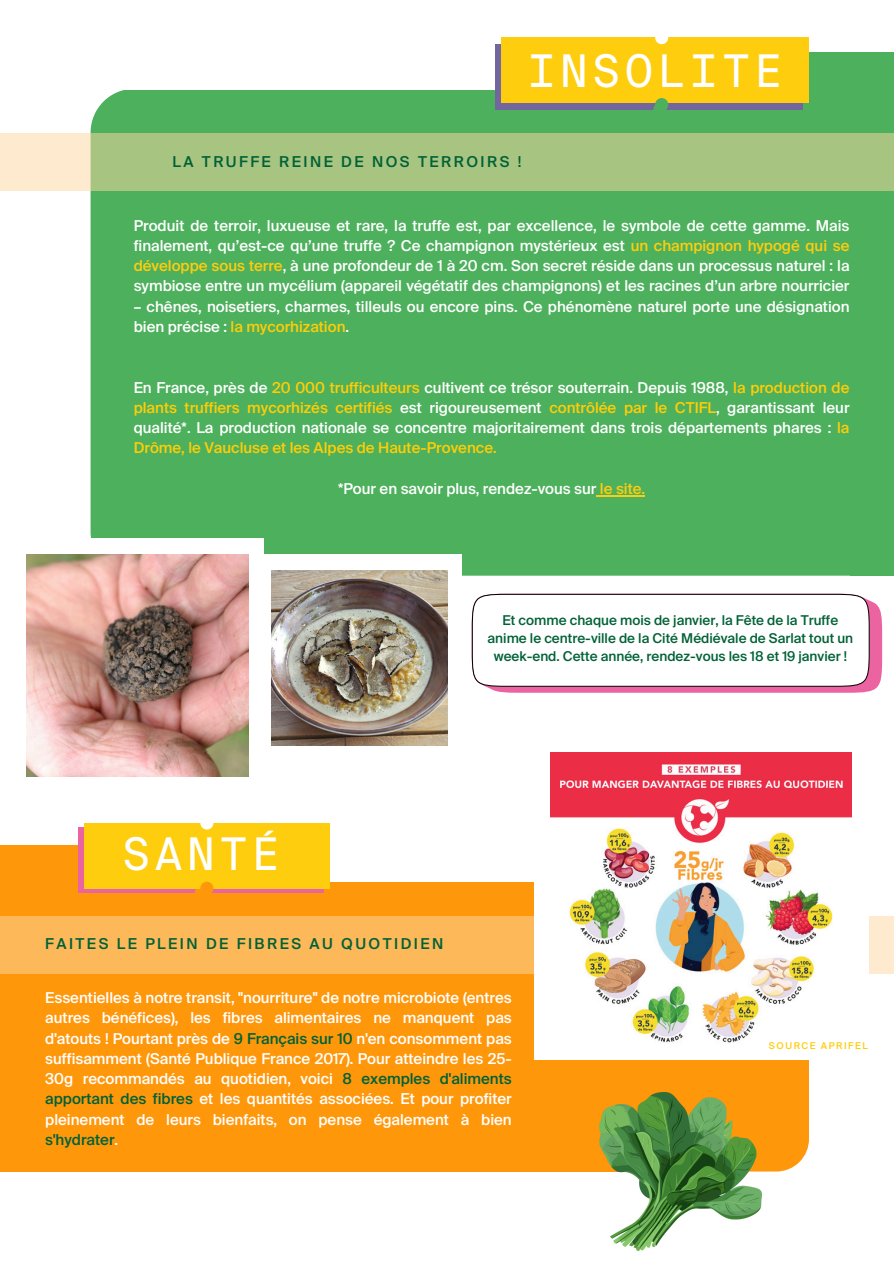
<style>
.page{position:relative;width:894px;height:1264px;background:#fff}
.page>*{position:absolute;margin:0;border:0;box-sizing:border-box;transform-origin:0 0}
.t1{font:45px "Suisse Intl Mono";letter-spacing:.075em;color:#fff}
.t2{font:500 15px/20.2px "Suisse Intl";color:#fff;text-align:justify}
.t3{font:500 15px "Suisse Intl";letter-spacing:.165em;color:#016136}
.t4{font:500 13.5px/18px "Suisse Intl";color:#016136;text-align:center}
.t5{font:500 9.3px "Suisse Intl";letter-spacing:.165em;color:#fecd0e}
.s1{color:#ffcd07}
.s2{color:#fecd0e}
.s3{color:#016136}
</style>
<div class="page">
<svg style="left:471px;top:593px;width:410px;height:99px"></svg>
<div style="left:472px;top:594px;width:396px;height:92px;background:#fff;border-radius:34px"></div>
<div style="left:471px;top:594px;width:398px;height:92px;border:1px solid #000;border-radius:34px"></div>
<div style="left:90px;top:90px;width:803px;height:485px;background:#4db05d"></div>
<div style="left:495px;top:44px;width:308px;height:65px;background:#72669e"></div>
<div style="left:501px;top:37px;width:307px;height:66px;background:#fecd0e"></div>
<svg style="left:653px;top:98px;width:15px;height:18px"></svg>
<svg style="left:0;top:133px;width:893px;height:57px;background:#b0c788"></svg>
<hr style="left:596px;top:495px;width:49px;height:1px;background:#fecd0e">
<div style="left:655px;top:1060px;width:153px;height:111px;background:#ff970b"></div>
<div style="left:0;top:844px;width:655px;height:327px;background:#ff970b"></div>
<img style="left:298px;top:730px;width:150px;height:16px">
<div style="left:79px;top:827px;width:244px;height:66px;background:linear-gradient(to right,#eb63a0,#eb63a0)"></div>
<div style="left:329px;top:829px;width:205px;height:52px;background:#fff"></div>
<div style="left:84px;top:823px;width:245px;height:65px;background:#fecd0e"></div>
<svg style="left:200px;top:823px;width:13px;height:7px"></svg>
<svg style="left:194px;top:881px;width:19px;height:12px"></svg>
<div style="left:0;top:916px;width:893px;height:57px;background:#fdb85a"></div>
<img style="left:534px;top:752px;width:334px;height:307px">
<img style="left:550px;top:752px;width:301px;height:294px">
<div style="left:808px;top:52px;width:85px;height:67px;background:#4db05d"></div>
<img style="left:26px;top:539px;width:237px;height:51px">
<img style="left:27px;top:554px;width:222px;height:222px">
<img style="left:256px;top:554px;width:205px;height:51px">
<img style="left:271px;top:570px;width:176px;height:175px">
<img style="left:599px;top:1092px;width:161px;height:158px">
<svg style="left:655px;top:37px;width:13px;height:7px"></svg>
<p class="t1" style="left:527px;top:43px;width:257px">INSOLITE</p>
<h1 class="t3" style="left:172px;top:156px;width:350px">LA TRUFFE REINE DE NOS TERROIRS !</h1>
<p class="t2" style="left:134px;top:216px;width:717px">Produit de terroir, luxueuse et rare, la truffe est, par excellence, le symbole de cette gamme. Mais finalement, qu’est-ce qu’une truffe ? Ce champignon mystérieux est <span class="s1">un</span> <span class="s2">champignon hypogé qui se développe sous terre</span>, à une profondeur de 1 à 20 cm. Son secret réside dans un processus naturel : la symbiose entre un mycélium (appareil végétatif des champignons) et les racines d’un arbre nourricier</p>
<p class="t2" style="left:134px;top:297px;width:717px">– chênes, noisetiers, charmes, tilleuls ou encore pins. Ce phénomène naturel porte une désignation bien précise : <span class="s1">la mycorhization</span>.</p>
<p class="t2" style="left:134px;top:378px;width:717px">En France, près de <span class="s1">20 000 trufficulteurs</span> cultivent ce trésor souterrain. Depuis 1988, <span class="s1">la production de plants truffiers mycorhizés certifiés</span> est rigoureusement <span class="s1">contrôlée par le CTIFL</span>, garantissant leur qualité*. La production nationale se concentre majoritairement dans trois départements phares : <span class="s1">la Drôme, le Vaucluse et les Alpes de Haute-Provence.</span></p>
<p class="t2" style="left:338px;top:479px;width:308px">*Pour en savoir plus, rendez-vous sur <span class="s2">le site.</span></p>
<p class="t4" style="left:487px;top:612px;width:367px">Et comme chaque mois de janvier, la Fête de la Truffe anime le centre-ville de la Cité Médiévale de Sarlat tout un week-end. Cette année, rendez-vous les 18 et 19 janvier !</p>
<h3 class="t1" style="left:122px;top:826px;width:160px">SANTÉ</h3>
<p class="t3" style="left:45px;top:937px;width:399px">FAITES LE PLEIN DE FIBRES AU QUOTIDIEN</p>
<p class="t2" style="left:45px;top:988px;width:468px">Essentielles à notre transit, "nourriture" de notre microbiote (entres autres bénéfices), les fibres alimentaires ne manquent pas d'atouts ! Pourtant près de <span class="s3">9 Français sur 10</span> n'en consomment pas suffisamment (Santé Publique France 2017). Pour atteindre les 25- 30g recommandés au quotidien, voici <span class="s3">8 exemples d'aliments apportant des fibres</span> et les quantités associées. Et pour profiter pleinement de leurs bienfaits, on pense également à bien <span class="s3">s'hydrater</span>.</p>
<h3 class="t5" style="left:768px;top:1042px;width:100px">SOURCE APRIFEL</h3>
</div>
